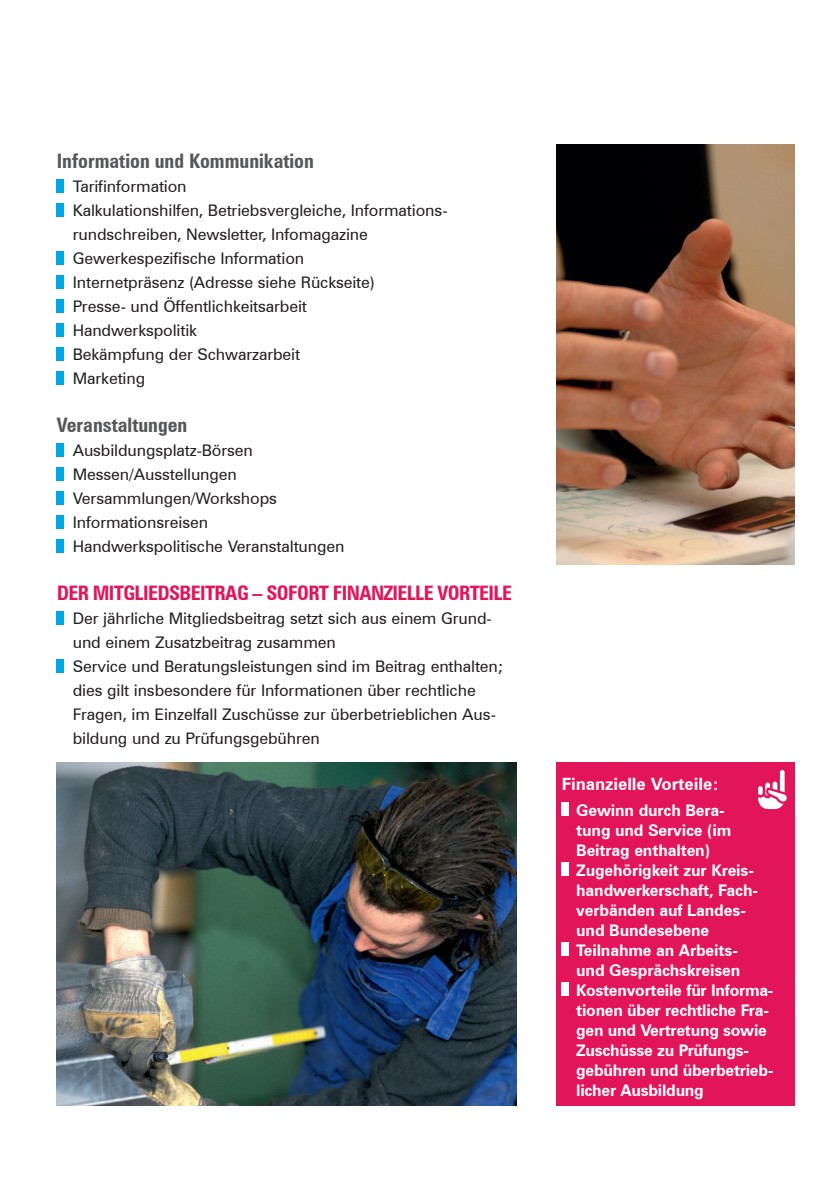
<style>
.page{position:relative;width:840px;height:1191px;background:#fff}
.page>*{position:absolute;margin:0;border:0;box-sizing:border-box;transform-origin:0 0}
.t1{font:700 condensed 20px "Zurich BT";letter-spacing:-.03em;color:#e3155a}
.t2{font:700 condensed 20px "Zurich BT";color:#57585a}
.t3{font:700 17px "Zurich BT";letter-spacing:-.005em;color:#fff}
.t4{font:16px/24px "Zurich BT";letter-spacing:-.01em;color:#231f20}
.t5{font:700 16px/20px "Zurich BT";letter-spacing:-.01em;color:#fff}
</style>
<div class="page">
<div style="left:57px;top:179px;width:7px;height:13px;background:#00a8e4"></div>
<div style="left:57px;top:203px;width:7px;height:13px;background:#00a8e4"></div>
<div style="left:57px;top:251px;width:7px;height:13px;background:#00a8e4"></div>
<div style="left:57px;top:275px;width:7px;height:13px;background:#00a8e4"></div>
<div style="left:57px;top:299px;width:7px;height:13px;background:#00a8e4"></div>
<div style="left:57px;top:323px;width:7px;height:13px;background:#00a8e4"></div>
<div style="left:57px;top:347px;width:7px;height:13px;background:#00a8e4"></div>
<div style="left:57px;top:371px;width:7px;height:13px;background:#00a8e4"></div>
<div style="left:57px;top:443px;width:7px;height:13px;background:#00a8e4"></div>
<div style="left:57px;top:467px;width:7px;height:13px;background:#00a8e4"></div>
<div style="left:57px;top:491px;width:7px;height:13px;background:#00a8e4"></div>
<div style="left:57px;top:515px;width:7px;height:13px;background:#00a8e4"></div>
<div style="left:57px;top:539px;width:7px;height:13px;background:#00a8e4"></div>
<div style="left:57px;top:611px;width:7px;height:13px;background:#00a8e4"></div>
<div style="left:57px;top:659px;width:7px;height:13px;background:#00a8e4"></div>
<div style="left:556px;top:763px;width:238px;height:343px;background:#e3155a"></div>
<div style="left:561px;top:802px;width:7px;height:13px;background:#fff"></div>
<div style="left:561px;top:862px;width:7px;height:13px;background:#fff"></div>
<div style="left:561px;top:942px;width:7px;height:13px;background:#fff"></div>
<div style="left:561px;top:982px;width:7px;height:13px;background:#fff"></div>
<svg style="left:758px;top:770px;width:29px;height:39px"></svg>
<img style="left:556px;top:145px;width:238px;height:419px">
<img style="left:57px;top:763px;width:459px;height:343px">
<p class="t2" style="left:57px;top:149px;width:258px">Information und Kommunikation</p>
<p class="t4" style="left:73px;top:174px;width:374px">Tarifinformation<br>Kalkulationshilfen, Betriebsvergleiche, Informations&shy;rundschreiben, Newsletter, Infomagazine Gewerkespezifische Information<br>Internetpräsenz (Adresse siehe Rückseite)<br>Presse- und Öffentlichkeitsarbeit<br>Handwerkspolitik<br>Bekämpfung der Schwarzarbeit<br>Marketing</p>
<p class="t2" style="left:57px;top:413px;width:132px">Veranstaltungen</p>
<p class="t4" style="left:73px;top:438px;width:273px">Ausbildungsplatz-Börsen<br>Messen/Ausstellungen<br>Versammlungen/Workshops<br>Informationsreisen<br>Handwerkspolitische Veranstaltungen</p>
<p class="t1" style="left:57px;top:581px;width:456px">DER MITGLIEDSBEITRAG – SOFORT FINANZIELLE VORTEILE</p>
<p class="t4" style="left:73px;top:606px;width:432px">Der jährliche Mitgliedsbeitrag setzt sich aus einem Grund&shy;und einem Zusatzbeitrag zusammen<br>Service und Beratungsleistungen sind im Beitrag enthalten; dies gilt insbesondere für Informationen über rechtliche Fragen, im Einzelfall Zuschüsse zur überbetrieblichen Aus&shy;bildung und zu Prüfungsgebühren</p>
<p class="t3" style="left:561px;top:773px;width:158px">Finanzielle Vorteile:</p>
<p class="t5" style="left:576px;top:799px;width:199px">Gewinn durch Bera-<br>tung und Service (im<br>Beitrag enthalten)<br>Zugehörigkeit zur Kreis&shy;handwerkerschaft, Fach&shy;verbänden auf Landes&shy;und Bundesebene<br>Teilnahme an Arbeits-<br>und Gesprächskreisen<br>Kostenvorteile für Informa&shy;tionen über rechtliche Fra&shy;gen und Vertretung sowie<br>Zuschüsse zu Prüfungs&shy;gebühren und überbetrieb&shy;licher Ausbildung</p>
</div>
